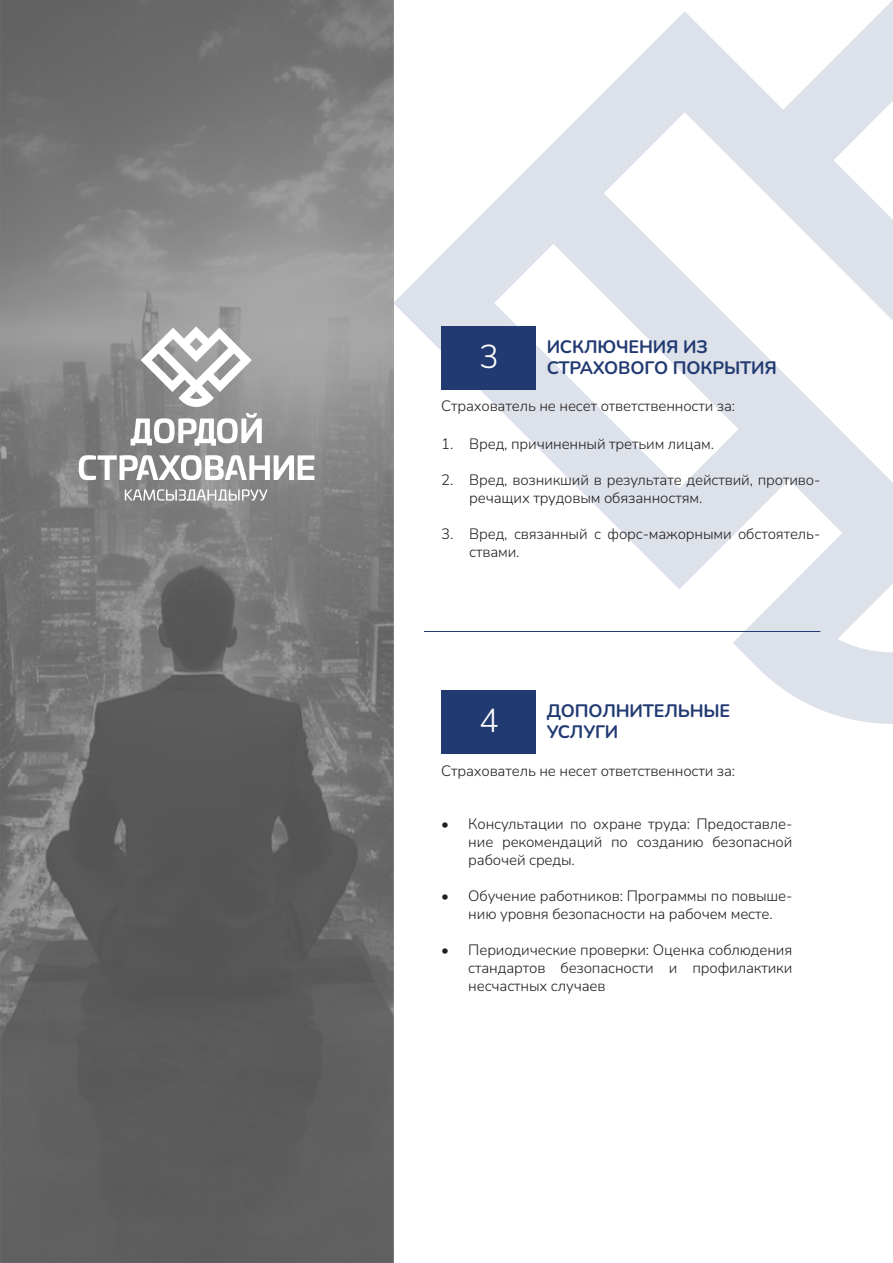
<style>
.page{position:relative;width:893px;height:1263px;background:#fff}
.page>*{position:absolute;margin:0;border:0;box-sizing:border-box;transform-origin:0 0}
.t1{font:300 33px "Nunito";color:#fff}
.t2{font:700 18px/21px "Nunito";letter-spacing:-.01em;color:#213a72}
.t3{font:300 15px/18px "Nunito";letter-spacing:-.01em;color:#231f20}
</style>
<div class="page">
<svg style="left:393px;top:0;width:500px;height:724px"></svg>
<div style="left:441px;top:326px;width:95px;height:64px;background:#213a72"></div>
<div style="left:441px;top:691px;width:95px;height:63px;background:#213a72"></div>
<hr style="left:424px;top:631px;width:396px;height:1px;background:#213a72">
<img style="left:0;top:0;width:393px;height:1263px">
<svg style="left:125px;top:489px;width:143px;height:12px"></svg>
<svg style="left:131px;top:413px;width:131px;height:33px"></svg>
<svg style="left:79px;top:455px;width:235px;height:25px"></svg>
<svg style="left:141px;top:326px;width:111px;height:81px"></svg>
<p class="t2" style="left:547px;top:335px;width:232px">ИСКЛЮЧЕНИЯ ИЗ<br>СТРАХОВОГО ПОКРЫТИЯ</p>
<p class="t3" style="left:441px;top:396px;width:295px">Страхователь не несет ответственности за:</p>
<p class="t3" style="left:469px;top:435px;width:246px">Вред, причиненный третьим лицам.</p>
<p class="t3" style="left:469px;top:471px;width:352px">Вред, возникший в результате действий, противо&shy;речащих трудовым обязанностям.</p>
<p class="t3" style="left:469px;top:525px;width:352px">Вред, связанный с форс-мажорными обстоятель&shy;ствами.</p>
<h1 class="t1" style="left:479px;top:333px;width:21px">3</h1>
<p class="t3" style="left:441px;top:435px;width:14px">1.</p>
<p class="t3" style="left:441px;top:471px;width:14px">2.</p>
<p class="t3" style="left:441px;top:525px;width:14px">3.</p>
<p class="t2" style="left:547px;top:700px;width:185px">ДОПОЛНИТЕЛЬНЫЕ<br>УСЛУГИ</p>
<p class="t3" style="left:441px;top:761px;width:295px">Страхователь не несет ответственности за:</p>
<h1 class="t1" style="left:479px;top:698px;width:21px">4</h1>
<p class="t3" style="left:468px;top:814px;width:325px;text-align:justify;text-indent:-27px">• Консультации по охране труда: Предоставле&shy;ние рекомендаций по созданию безопасной рабочей среды.</p>
<p class="t3" style="left:441px;top:886px;width:352px;text-align:center">• Обучение работников: Программы по повыше&shy;нию уровня безопасности на рабочем месте.</p>
<p class="t3" style="left:468px;top:940px;width:325px;text-align:justify;text-indent:-27px">• Периодические проверки: Оценка соблюдения стандартов безопасности и профилактики несчастных случаев</p>
</div>
